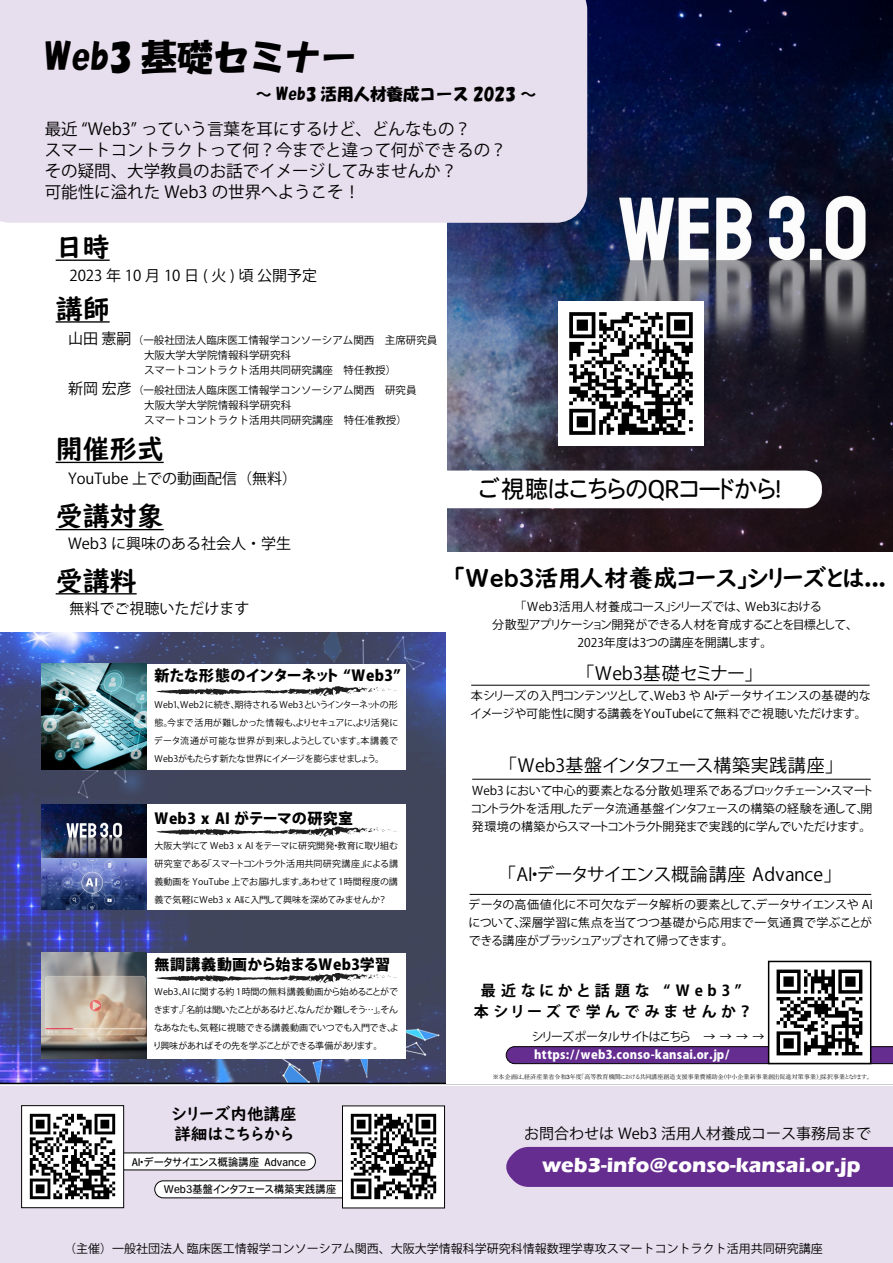
<style>
.page{position:relative;width:893px;height:1263px;background:#fff}
.page>*{position:absolute;margin:0;border:0;box-sizing:border-box;transform-origin:0 0}
.t1{font:36px "HGS Soei Kakupoptai";color:#000}
.t2{font:27px "UD Digi Kyokasho NP B";color:#000}
.t3{font:24px "UD Digi Kyokasho NK B";letter-spacing:-.045em;color:#000}
.t4{font:24px "Heisei Maru Go Std W4";letter-spacing:-.11em;color:#000;scale:.96 1}
.t5{font:700 21px "Eras ITC";color:#fff}
.t6{font:18px "Koz Go Pr 6 N";letter-spacing:-.005em;color:#000}
.t7{font:16.5px/21px "Koz Go Pr 6 N";color:#000}
.t8{font:16.5px "HGS Soei Kakupoptai";color:#000}
.t9{font:16.5px/19.5px "UD Digi Kyokasho NK B";color:#000}
.t10{font:15px "Koz Go Pr 6 N";color:#000}
.t11{font:800 15px "Koz Go Pr 6 N";letter-spacing:.01em;color:#000}
.t12{font:700 15px/21px "Koz Go Pr 6 N";letter-spacing:.305em;color:#000;text-align:center}
.t13{font:12px/18px "Koz Go Pr 6 N";letter-spacing:-.015em;color:#000;text-align:justify}
.t14{font:12px "Koz Go Pr 6 N";letter-spacing:-.065em;color:#000}
.t15{font:800 12px "Koz Go Pr 6 N";letter-spacing:.02em;color:#fff}
.t16{font:12px "Koz Go Pr 6 N";letter-spacing:-.12em;color:#000}
.t17{font:10.5px/15px "Koz Go Pr 6 N";color:#000}
.t18{font:10.5px "Heisei Maru Go Std W4";letter-spacing:-.01em;color:#000;scale:.96 1}
.t19{font:9px/18px "Koz Go Pr 6 N";letter-spacing:-.03em;color:#000;text-align:justify}
.t20{font:6px "Yu Mincho";letter-spacing:.01em;color:#000}
.s1{font-size:15px}
.s2{font-family:"Arial"}
</style>
<div class="page">
<img style="left:0;top:632px;width:446px;height:451px">
<div style="left:0;top:1086px;width:893px;height:177px;background:#e8dfee"></div>
<img style="left:447px;top:0;width:446px;height:552px">
<div style="left:0;top:0;width:587px;height:223px;background:#e8dfee"></div>
<div style="left:506px;top:1147px;width:387px;height:40px;background:#662d91"></div>
<div style="left:155px;top:1181px;width:202px;height:17px;background:#fff;border-radius:9px"></div>
<div style="left:154px;top:1180px;width:204px;height:18px;border:1px solid #000;border-radius:9px"></div>
<img style="left:344px;top:1107px;width:99px;height:99px">
<div style="left:342px;top:1105px;width:103px;height:103px;border:1px solid #000"></div>
<div style="left:117px;top:1153px;width:198px;height:17px;background:#fff;border-radius:9px"></div>
<div style="left:117px;top:1152px;width:199px;height:18px;border:1px solid #000;border-radius:9px"></div>
<img style="left:23px;top:1107px;width:99px;height:99px">
<div style="left:21px;top:1105px;width:103px;height:103px;border:1px solid #000"></div>
<svg style="left:506px;top:1046px;width:387px;height:18px;background:#5d2b82"></svg>
<img style="left:771px;top:969px;width:97px;height:92px">
<div style="left:768px;top:961px;width:103px;height:103px;border:2px solid #000"></div>
<hr style="left:470px;top:894px;width:401px;height:1px;background:#000">
<hr style="left:472px;top:779px;width:399px;height:1px;background:#000">
<hr style="left:471px;top:685px;width:399px;height:1px;background:#000">
<div style="left:147px;top:953px;width:259px;height:105px;background:#fff"></div>
<svg style="left:156px;top:972px;width:241px;height:11px"></svg>
<img style="left:42px;top:953px;width:105px;height:105px">
<div style="left:147px;top:805px;width:259px;height:105px;background:#fff"></div>
<img style="left:42px;top:805px;width:105px;height:105px">
<svg style="left:156px;top:826px;width:241px;height:10px"></svg>
<div style="left:147px;top:664px;width:259px;height:105px;background:#fff"></div>
<svg style="left:156px;top:686px;width:241px;height:10px"></svg>
<img style="left:42px;top:664px;width:105px;height:105px">
<div style="left:406px;top:471px;width:416px;height:37px;background:#fff;border-radius:17px"></div>
<img style="left:559px;top:301px;width:144px;height:145px">
<hr style="left:56px;top:593px;width:81px;height:1px;background:#000">
<hr style="left:56px;top:529px;width:108px;height:1px;background:#000">
<hr style="left:56px;top:462px;width:108px;height:1px;background:#000">
<hr style="left:56px;top:321px;width:54px;height:2px;background:#000">
<hr style="left:56px;top:260px;width:54px;height:1px;background:#000">
<h1 class="t1" style="left:45px;top:39px;width:314px">Web3 基礎セミナー</h1>
<h3 class="t8" style="left:256px;top:85px;width:282px">～ Web3 活用人材養成コース 2023 ～</h3>
<h3 class="t7" style="left:45px;top:119px;width:463px">最近 “Web3” っていう言葉を耳にするけど、どんなもの？<br>スマートコントラクトって何？今までと違って何ができるの？その疑問、大学教員のお話でイメージしてみませんか？<br>可能性に溢れた Web3 の世界へようこそ！</h3>
<h2 class="t2" style="left:56px;top:231px;width:55px">日時</h2>
<p class="t10" style="left:69px;top:267px;width:249px">2023年10月10日(火)頃 公開予定</p>
<h2 class="t2" style="left:56px;top:292px;width:55px">講師</h2>
<p class="t10" style="left:68px;top:330px;width:65px">山田 憲嗣</p>
<p class="t17" style="left:144px;top:333px;width:295px;text-indent:-11px">（一般社団法人臨床医工情報学コンソーシアム関西　主席研究員大阪大学大学院情報科学研究科<br>スマートコントラクト活用共同研究講座　特任教授）</p>
<p class="t17" style="left:144px;top:383px;width:274px;text-indent:-76px"><span class="s1">新岡 宏彦</span>（一般社団法人臨床医工情報学コンソーシアム関西　研究員大阪大学大学院情報科学研究科<br>スマートコントラクト活用共同研究講座　特任准教授）</p>
<h2 class="t2" style="left:56px;top:433px;width:109px">開催形式</h2>
<p class="t10" style="left:68px;top:470px;width:231px">YouTube 上での動画配信（無料）</p>
<h2 class="t2" style="left:56px;top:500px;width:110px">受講対象</h2>
<p class="t10" style="left:68px;top:535px;width:225px">Web3 に興味のある社会人・学生</p>
<h2 class="t2" style="left:56px;top:564px;width:82px">受講料</h2>
<p class="t10" style="left:69px;top:600px;width:181px">無料でご視聴いただけます</p>
<p class="t11" style="left:155px;top:667px;width:248px">新たな形態のインターネット “Web3”</p>
<p class="t19" style="left:154px;top:696px;width:246px">Web1、Web2に続き、期待される Web3というインターネットの形態。今まで活用が難しかった情報も、よりセキュアに、より活発にデータ流通が可能な世界が到来しようとしています。本講義でWeb3がもたらす新たな世界にイメージを膨らませましょう。</p>
<p class="t11" style="left:155px;top:810px;width:200px">Web3 x AI がテーマの研究室</p>
<p class="t19" style="left:154px;top:837px;width:245px">大阪大学にて Web3 x AI をテーマに研究開発・教育に取り組む研究室である「スマートコントラクト活用共同研究講座」による講義動画を YouTube 上でお届けします。あわせて 1時間程度の講義で気軽にWeb3 x AIに入門して興味を深めてみませんか？</p>
<p class="t11" style="left:154px;top:956px;width:237px">無調講義動画から始まるWeb3学習</p>
<p class="t19" style="left:153px;top:983px;width:248px">Web3、AI に関する約 1時間の無料講義動画から始めることができます。「名前は聞いたことがあるけど、なんだか難しそう…」。そんなあなたも、気軽に視聴できる講義動画でいつでも入門でき、より興味があればその先を学ぶことができる準備があります。</p>
<h3 class="t9" style="left:172px;top:1104px;width:126px">シリーズ内他講座詳細はこちらから</h3>
<p class="t18" style="left:132px;top:1155px;width:183px">AI・データサイエンス概論講座 Advance</p>
<p class="t18" style="left:164px;top:1182px;width:181px">Web3基盤インタフェース構築実践講座</p>
<h3 class="t4" style="left:477px;top:472px;width:328px">ご視聴はこちらのQRコードから！</h3>
<h3 class="t3" style="left:450px;top:563px;width:438px">「Web3活用人材養成コース」シリーズとは...</h3>
<p class="t13" style="left:514px;top:598px;width:309px">「Web3活用人材養成コース」シリーズでは、Web3における</p>
<p class="t14" style="left:492px;top:618px;width:368px">分散型アプリケーション開発ができる人材を育成することを目標として、</p>
<p class="t13" style="left:578px;top:634px;width:196px">2023年度は3つの講座を開講します。</p>
<h3 class="t6" style="left:576px;top:663px;width:188px">「Web3基礎セミナー」</h3>
<p class="t13" style="left:470px;top:687px;width:402px">本シリーズの入門コンテンツとして、Web3 や AI・データサイエンスの基礎的なイメージや可能性に関する講義をYouTubeにて無料でご視聴いただけます。</p>
<h3 class="t6" style="left:499px;top:755px;width:346px">「Web3基盤インタフェース構築実践講座」</h3>
<p class="t13" style="left:471px;top:782px;width:405px">Web3 において中心的要素となる分散処理系であるブロックチェーン・スマートコントラクトを活用したデータ流通基盤インタフェースの構築の経験を通して、開発環境の構築からスマートコントラクト開発まで実践的に学んでいただけます。</p>
<h3 class="t6" style="left:498px;top:865px;width:345px">「AI・データサイエンス概論講座 Advance」</h3>
<p class="t13" style="left:468px;top:896px;width:406px">データの高価値化に不可欠なデータ解析の要素として、データサイエンスや AIについて、深層学習に焦点を当てつつ基礎から応用まで一気通貫で学ぶことができる講座がブラッシュアップされて帰ってきます。</p>
<p class="t12" style="left:474px;top:980px;width:281px">最近なにかと話題な “Web3”本シリーズで学んでみませんか？</p>
<p class="t16" style="left:532px;top:1030px;width:234px">シリーズポータルサイトはこちら　→ → → →</p>
<p class="t15" style="left:534px;top:1048px;width:197px">https://web3.conso-kansai.or.jp/</p>
<p class="t20" style="left:493px;top:1071px;width:382px">※本企画は、経済産業省令和<span class="s2">3</span>年度「高等教育機関における共同講座創造支援事業費補助金（中小企業新事業創出促進対策事業）」採択事業となります。</p>
<p class="t10" style="left:524px;top:1125px;width:348px">お問合わせは Web3 活用人材養成コース事務局まで</p>
<h3 class="t5" style="left:542px;top:1153px;width:320px">web3-info@conso-kansai.or.jp</h3>
<p class="t13" style="left:64px;top:1239px;width:760px">（主催）一般社団法人 臨床医工情報学コンソーシアム関西、大阪大学情報科学研究科情報数理学専攻スマートコントラクト活用共同研究講座</p>
</div>
